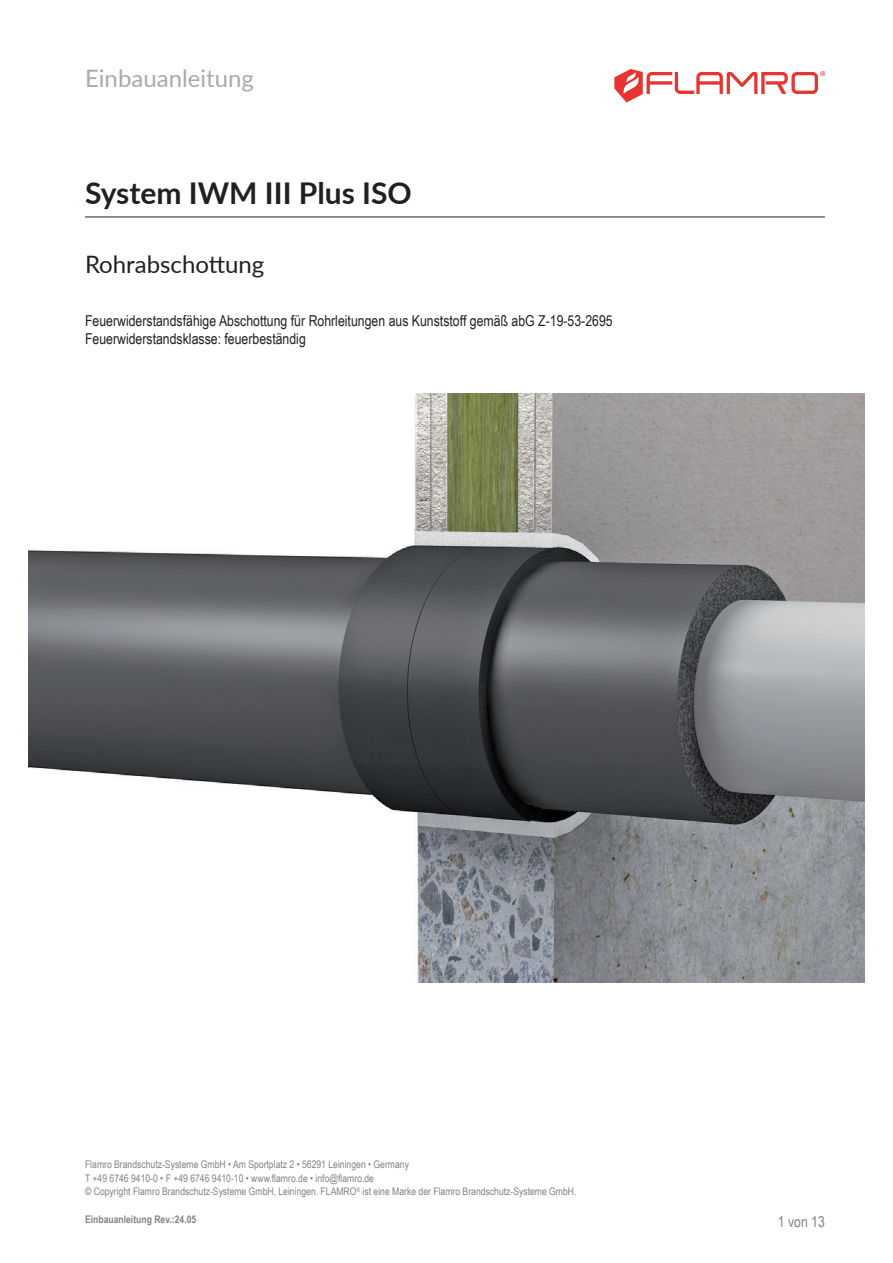
<style>
.page{position:relative;width:893px;height:1263px;background:#fff}
.page>*{position:absolute;margin:0;border:0;box-sizing:border-box;transform-origin:0 0}
.p___HL_Dokument{font:700 30px "Lato";color:#231f20}
.p___HL_Gruppierung{font:24px "Lato";color:#231f20}
.t1{font:24px "Lato";color:#a8a9ad}
.p___Deckblatt_Textrahmen{font:15px "Arial Narrow";color:#231f20}
.t2{font:15px "Arial Narrow";color:#808285}
.t3{font:10.5px/13.6px "Arial Narrow";color:#808285}
.p___Footer_links{font:700 10.5px "Arial Narrow";color:#808285}
</style>
<div class="page">
<hr style="left:85px;top:217px;width:740px;height:1px;background:#231f20">
<img style="left:28px;top:393px;width:837px;height:589px">
<svg style="left:614px;top:69px;width:211px;height:33px"></svg>
<h2 class="t1" style="left:85px;top:61px;width:170px">Einbauanleitung</h2>
<p class="p___HL_Dokument" style="left:85px;top:171px;width:328px">System IWM III Plus ISO</p>
<p class="p___HL_Gruppierung" style="left:85px;top:247px;width:181px">Rohrabschottung</p>
<p class="p___Deckblatt_Textrahmen" style="left:85px;top:309px;width:529px">Feuerwiderstandsfähige Abschottung für Rohrleitungen aus Kunststoff gemäß abG Z-19-53-2695</p>
<p class="p___Deckblatt_Textrahmen" style="left:85px;top:327px;width:222px">Feuerwiderstandsklasse: feuerbeständig</p>
<p class="t3" style="left:85px;top:1157px;width:493px">Flamro Brandschutz-Systeme GmbH • Am Sportplatz 2 • 56291 Leiningen • Germany<br>T +49 6746 9410-0 • F +49 6746 9410-10 • www.flamro.de • info@flamro.de<br>© Copyright Flamro Brandschutz-Systeme GmbH, Leiningen. FLAMRO<sup>®</sup> ist eine Marke der Flamro Brandschutz-Systeme GmbH.</p>
<p class="p___Footer_links" style="left:85px;top:1212px;width:113px">Einbauanleitung Rev.:24.05</p>
<h3 class="t2" style="left:778px;top:1210px;width:49px">1 von 13</h3>
</div>
